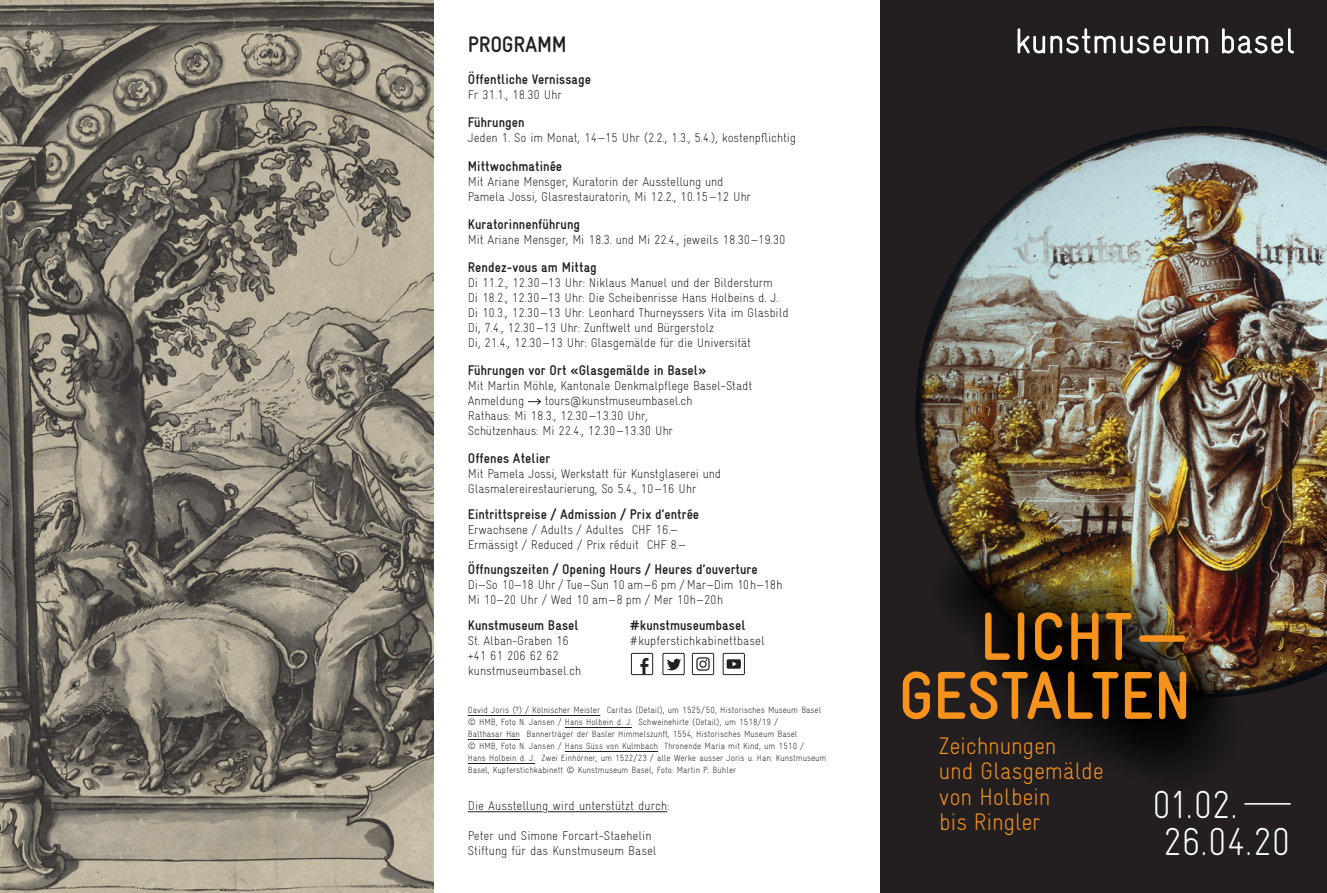
<style>
.page{position:relative;width:1327px;height:893px;background:#fff}
.page>*{position:absolute;margin:0;border:0;box-sizing:border-box;transform-origin:0 0}
.t1{font:700 condensed 67.8px "Gravur";letter-spacing:.005em;color:#f7931d}
.t2{font:300 condensed 39px "Gravur";letter-spacing:-.035em;color:#fff}
.t3{font:300 condensed 24px "Gravur";letter-spacing:-.01em;color:#f7931d}
.INFOSEITE_Lauftext{font:700 condensed 22.5px "Gravur";letter-spacing:-.01em;color:#231f20}
.INFOSEITE_Lauftext-2{font:700 condensed 14.1px "Gravur";letter-spacing:.005em;color:#231f20}
.INFOSEITE_Lauftext-3{font:300 condensed 12.75px/15px "Gravur";letter-spacing:-.01em;color:#231f20}
.t4{font:300 condensed 9px/12px "Gravur";color:#231f20}
</style>
<div class="page">
<div style="left:880px;top:0;width:447px;height:893px;background:#231f20"></div>
<img style="left:915px;top:126px;width:412px;height:570px">
<div style="left:995px;top:568px;width:200px;height:200px;background:#231f20;border-radius:50%"></div>
<svg style="left:967px;top:568px;width:135px;height:136px"></svg>
<div style="left:1108px;top:658px;width:136px;height:136px;background:linear-gradient(to right,#121011,#1f1b1c);border-radius:50%"></div>
<div style="left:1020px;top:609px;width:136px;height:135px;background:#131011;border-radius:50%"></div>
<svg style="left:969px;top:571px;width:126px;height:127px"></svg>
<svg style="left:929px;top:541px;width:100px;height:100px"></svg>
<img style="left:1029px;top:554px;width:161px;height:161px;border-radius:50%">
<img style="left:1102px;top:610px;width:129px;height:129px;border-radius:50%">
<svg style="left:1017px;top:28px;width:191px;height:25px"></svg>
<svg style="left:1222px;top:28px;width:72px;height:25px"></svg>
<hr style="left:1244px;top:803px;width:46px;height:2px;background:#fff">
<svg style="left:528px;top:398px;width:13px;height:7px"></svg>
<div style="left:631px;top:653px;width:22px;height:22px;border:1px solid #231f20"></div>
<svg style="left:640px;top:658px;width:8px;height:17px"></svg>
<div style="left:663px;top:653px;width:21px;height:22px;border:1px solid #231f20"></div>
<svg style="left:667px;top:659px;width:14px;height:11px"></svg>
<div style="left:723px;top:653px;width:21px;height:22px;border:1px solid #231f20"></div>
<div style="left:726px;top:659px;width:15px;height:10px;background:#231f20;border-radius:2px"></div>
<svg style="left:732px;top:662px;width:4px;height:4px"></svg>
<div style="left:692px;top:653px;width:22px;height:22px;border:1px solid #231f20"></div>
<svg style="left:696px;top:657px;width:13px;height:14px"></svg>
<img style="left:0;top:0;width:434px;height:893px">
<svg style="left:468px;top:715px;width:190px;height:49px"></svg>
<svg style="left:467px;top:811px;width:201px;height:2px"></svg>
<p class="INFOSEITE_Lauftext" style="left:468px;top:31px;width:100px">PROGRAMM</p>
<p class="INFOSEITE_Lauftext-2" style="left:468px;top:72px;width:125px">Öffentliche Vernissage</p>
<p class="INFOSEITE_Lauftext-3" style="left:468px;top:87px;width:95px">Fr 31.1., 18.30 Uhr</p>
<p class="INFOSEITE_Lauftext-2" style="left:468px;top:115px;width:58px">Führungen</p>
<p class="INFOSEITE_Lauftext-3" style="left:468px;top:131px;width:330px">Jeden 1. So im Monat, 14—15 Uhr (2.2., 1.3., 5.4.), kostenpflichtig</p>
<p class="INFOSEITE_Lauftext-2" style="left:468px;top:158px;width:96px">Mittwochmatinée</p>
<p class="INFOSEITE_Lauftext-3" style="left:468px;top:174px;width:285px">Mit Ariane Mensger, Kuratorin der Ausstellung und<br>Pamela Jossi, Glasrestauratorin, Mi 12.2., 10.15—12 Uhr</p>
<p class="INFOSEITE_Lauftext-2" style="left:468px;top:216px;width:114px">Kuratorinnenführung</p>
<p class="INFOSEITE_Lauftext-3" style="left:468px;top:232px;width:319px">Mit Ariane Mensger, Mi 18.3. und Mi 22.4., jeweils 18.30—19.30</p>
<p class="INFOSEITE_Lauftext-2" style="left:468px;top:259px;width:130px">Rendez-vous am Mittag</p>
<p class="INFOSEITE_Lauftext-3" style="left:468px;top:275px;width:306px">Di 11.2., 12.30—13 Uhr: Niklaus Manuel und der Bildersturm</p>
<p class="INFOSEITE_Lauftext-3" style="left:468px;top:290px;width:312px">Di 18.2., 12.30—13 Uhr: Die Scheibenrisse Hans Holbeins d. J.</p>
<p class="INFOSEITE_Lauftext-3" style="left:468px;top:305px;width:322px">Di 10.3., 12.30—13 Uhr: Leonhard Thurneyssers Vita im Glasbild</p>
<p class="INFOSEITE_Lauftext-3" style="left:468px;top:320px;width:248px">Di, 7.4., 12.30—13 Uhr: Zunftwelt und Bürgerstolz</p>
<p class="INFOSEITE_Lauftext-3" style="left:468px;top:335px;width:285px">Di, 21.4., 12.30—13 Uhr: Glasgemälde für die Universität</p>
<p class="INFOSEITE_Lauftext-2" style="left:468px;top:362px;width:240px">Führungen vor Ort «Glasgemälde in Basel»</p>
<p class="INFOSEITE_Lauftext-3" style="left:468px;top:378px;width:286px">Mit Martin Möhle, Kantonale Denkmalpflege Basel-Stadt</p>
<p class="INFOSEITE_Lauftext-3" style="left:468px;top:393px;width:58px">Anmeldung</p>
<p class="INFOSEITE_Lauftext-3" style="left:545px;top:393px;width:149px">tours@kunstmuseumbasel.ch</p>
<p class="INFOSEITE_Lauftext-3" style="left:468px;top:408px;width:182px">Rathaus: Mi 18.3., 12.30—13.30 Uhr,</p>
<p class="INFOSEITE_Lauftext-3" style="left:468px;top:423px;width:207px">Schützenhaus: Mi 22.4., 12.30—13.30 Uhr</p>
<p class="INFOSEITE_Lauftext-2" style="left:468px;top:450px;width:84px">Offenes Atelier</p>
<p class="INFOSEITE_Lauftext-3" style="left:468px;top:466px;width:255px">Mit Pamela Jossi, Werkstatt für Kunstglaserei und<br>Glasmalereirestaurierung, So 5.4., 10—16 Uhr</p>
<p class="INFOSEITE_Lauftext-2" style="left:468px;top:506px;width:233px">Eintrittspreise / Admission / Prix d’entrée</p>
<p class="INFOSEITE_Lauftext-3" style="left:468px;top:522px;width:211px">Erwachsene / Adults / Adultes CHF 16.—</p>
<p class="INFOSEITE_Lauftext-3" style="left:468px;top:537px;width:219px">Ermässigt / Reduced / Prix réduit CHF 8.—</p>
<p class="INFOSEITE_Lauftext-2" style="left:468px;top:561px;width:291px">Öffnungszeiten / Opening Hours / Heures d’ouverture</p>
<p class="INFOSEITE_Lauftext-3" style="left:468px;top:577px;width:316px">Di—So 10—18 Uhr / Tue—Sun 10 am—6 pm / Mar—Dim 10h—18h</p>
<p class="INFOSEITE_Lauftext-3" style="left:468px;top:592px;width:257px">Mi 10—20 Uhr / Wed 10 am—8 pm / Mer 10h—20h</p>
<p class="INFOSEITE_Lauftext-2" style="left:468px;top:617px;width:112px">Kunstmuseum Basel</p>
<p class="INFOSEITE_Lauftext-2" style="left:630px;top:617px;width:117px">#kunstmuseumbasel</p>
<p class="INFOSEITE_Lauftext-3" style="left:468px;top:633px;width:103px">St. Alban-Graben 16</p>
<p class="INFOSEITE_Lauftext-3" style="left:630px;top:633px;width:136px">#kupferstichkabinettbasel</p>
<p class="INFOSEITE_Lauftext-3" style="left:468px;top:648px;width:93px">+41 61 206 62 62</p>
<p class="INFOSEITE_Lauftext-3" style="left:468px;top:663px;width:115px">kunstmuseumbasel.ch</p>
<p class="t4" style="left:468px;top:704px;width:331px">David Joris (?) / Kölnischer Meister<br>© HMB, Foto N. Jansen / Hans Holbein d. J.<br>Balthasar Han Bannerträger der Basler Himmelszunft, 1554, Historisches Museum Basel</p>
<p class="t4" style="left:638px;top:704px;width:185px;text-indent:-32px">Caritas (Detail), um 1525/50, Historisches Museum Basel<br>Schweinehirte (Detail), um 1518/19 /</p>
<p class="t4" style="left:468px;top:740px;width:360px">© HMB, Foto N. Jansen / Hans Süss von Kulmbach Thronende Maria mit Kind, um 1510 /<br>Hans Holbein d. J. Zwei Einhörner, um 1522/23 / alle Werke ausser Joris u. Han: Kunstmuseum<br>Basel, Kupferstichkabinett © Kunstmuseum Basel, Foto: Martin P. Bühler</p>
<p class="INFOSEITE_Lauftext-3" style="left:468px;top:798px;width:203px">Die Ausstellung wird unterstützt durch:</p>
<p class="INFOSEITE_Lauftext-3" style="left:468px;top:828px;width:185px">Peter und Simone Forcart-Staehelin</p>
<p class="INFOSEITE_Lauftext-3" style="left:468px;top:843px;width:190px">Stiftung für das Kunstmuseum Basel</p>
<p class="t1" style="left:980px;top:599px;width:209px">LICHT ––</p>
<p class="t1" style="left:898px;top:658px;width:294px">GESTALTEN</p>
<p class="t3" style="left:939px;top:732px;width:119px">Zeichnungen</p>
<p class="t3" style="left:939px;top:758px;width:166px">und Glasgemälde</p>
<p class="t3" style="left:939px;top:783px;width:113px">von Holbein</p>
<p class="t3" style="left:939px;top:809px;width:103px">bis Ringler</p>
<p class="t2" style="left:1152px;top:783px;width:87px">01.02.</p>
<p class="t2" style="left:1162px;top:820px;width:130px">26.04.20</p>
</div>
